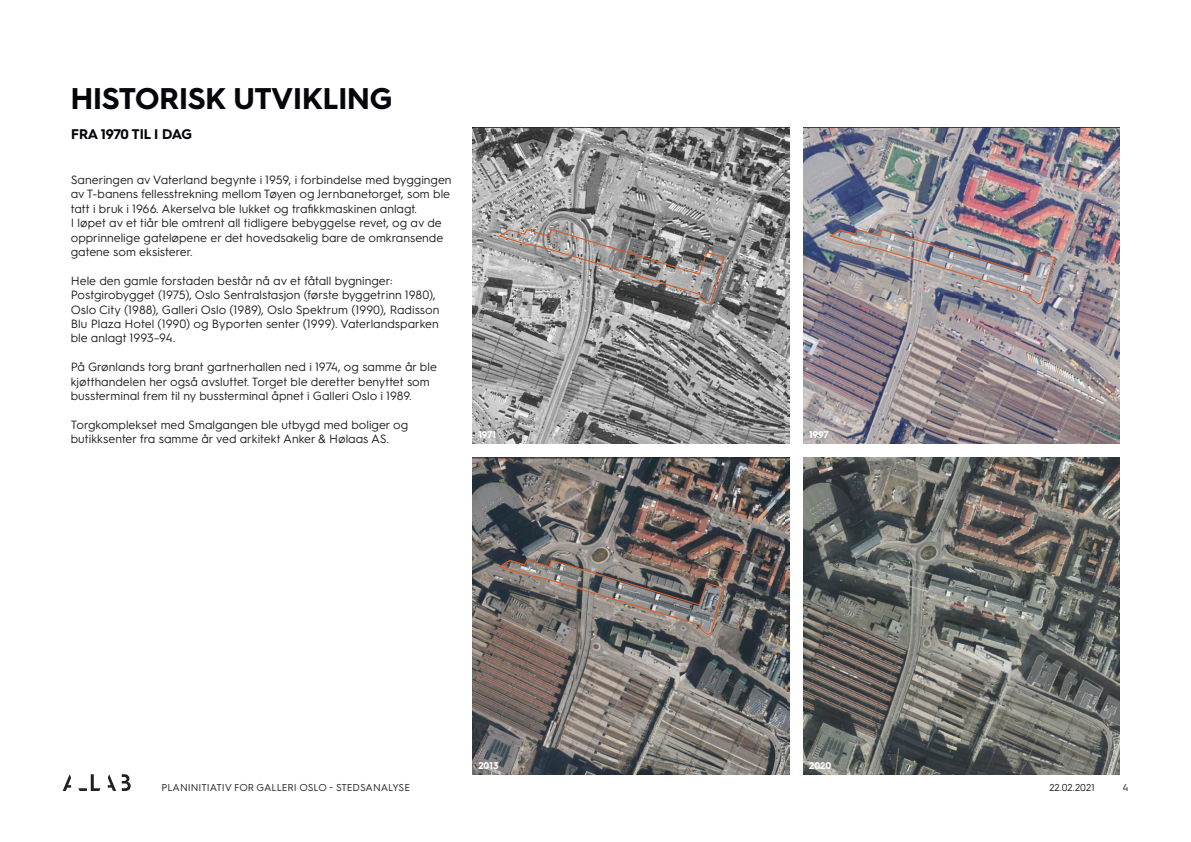
<style>
.page{position:relative;width:1191px;height:842px;background:#fff}
.page>*{position:absolute;margin:0;border:0;box-sizing:border-box;transform-origin:0 0}
.t1{font:700 30px "Hurme Geometric Sans 3";color:#05060b}
.t2{font:700 14px "Hurme Geometric Sans 3";letter-spacing:-.025em;color:#05060b}
.t3{font:12px/14.4px "Hurme Geometric Sans 3";color:#241f1f}
.t4{font:10px "Hurme Geometric Sans 3";color:#241f1f}
.t5{font:700 9.8px "Hurme Geometric Sans 3";color:#fff}
</style>
<div class="page">
<svg style="left:78px;top:774px;width:22px;height:17px"></svg>
<svg style="left:108px;top:774px;width:8px;height:17px"></svg>
<svg style="left:63px;top:774px;width:8px;height:17px"></svg>
<svg style="left:122px;top:774px;width:9px;height:17px"></svg>
<svg style="left:473px;top:458px;width:316px;height:316px;background:#706c69"></svg>
<svg style="left:498px;top:559px;width:227px;height:76px;background:#7d7672"></svg>
<img style="left:803px;top:127px;width:316px;height:317px">
<img style="left:829px;top:228px;width:227px;height:77px">
<svg style="left:473px;top:127px;width:316px;height:317px;background:#949494"></svg>
<svg style="left:498px;top:228px;width:227px;height:77px;background:#95918f"></svg>
<img style="left:803px;top:458px;width:316px;height:316px">
<h1 class="t1" style="left:71px;top:78px;width:323px">HISTORISK UTVIKLING</h1>
<p class="t2" style="left:71px;top:124px;width:122px">FRA 1970 TIL I DAG</p>
<p class="t3" style="left:71px;top:172px;width:382px">Saneringen av Vaterland begynte i 1959, i forbindelse med byggingen av T-banens fellesstrekning mellom Tøyen og Jernbanetorget, som ble tatt i bruk i 1966. Akerselva ble lukket og trafikkmaskinen anlagt.<br>I løpet av et tiår ble omtrent all tidligere bebyggelse revet, og av de opprinnelige gateløpene er det hovedsakelig bare de omkransende gatene som eksisterer.</p>
<p class="t3" style="left:71px;top:273px;width:370px">Hele den gamle forstaden består nå av et fåtall bygninger:<br>Postgirobygget (1975), Oslo Sentralstasjon (første byggetrinn 1980), Oslo City (1988), Galleri Oslo (1989), Oslo Spektrum (1990), Radisson Blu Plaza Hotel (1990) og Byporten senter (1999). Vaterlandsparken ble anlagt 1993–94.</p>
<p class="t3" style="left:71px;top:359px;width:368px">På Grønlands torg brant gartnerhallen ned i 1974, og samme år ble kjøtthandelen her også avsluttet. Torget ble deretter benyttet som bussterminal frem til ny bussterminal åpnet i Galleri Oslo i 1989.</p>
<p class="t3" style="left:71px;top:417px;width:339px">Torgkomplekset med Smalgangen ble utbygd med boliger og butikksenter fra samme år ved arkitekt Anker &amp; Hølaas AS.</p>
<p class="t5" style="left:478px;top:428px;width:19px">1971</p>
<p class="t5" style="left:478px;top:758px;width:22px">2013</p>
<p class="t5" style="left:809px;top:428px;width:21px">1997</p>
<p class="t5" style="left:809px;top:758px;width:24px">2020</p>
<p class="t4" style="left:162px;top:780px;width:250px">PLANINITIATIV FOR GALLERI OSLO - STEDSANALYSE</p>
<p class="t4" style="left:1049px;top:780px;width:47px">22.02.2021</p>
<p class="t4" style="left:1122px;top:780px;width:7px">4</p>
</div>
